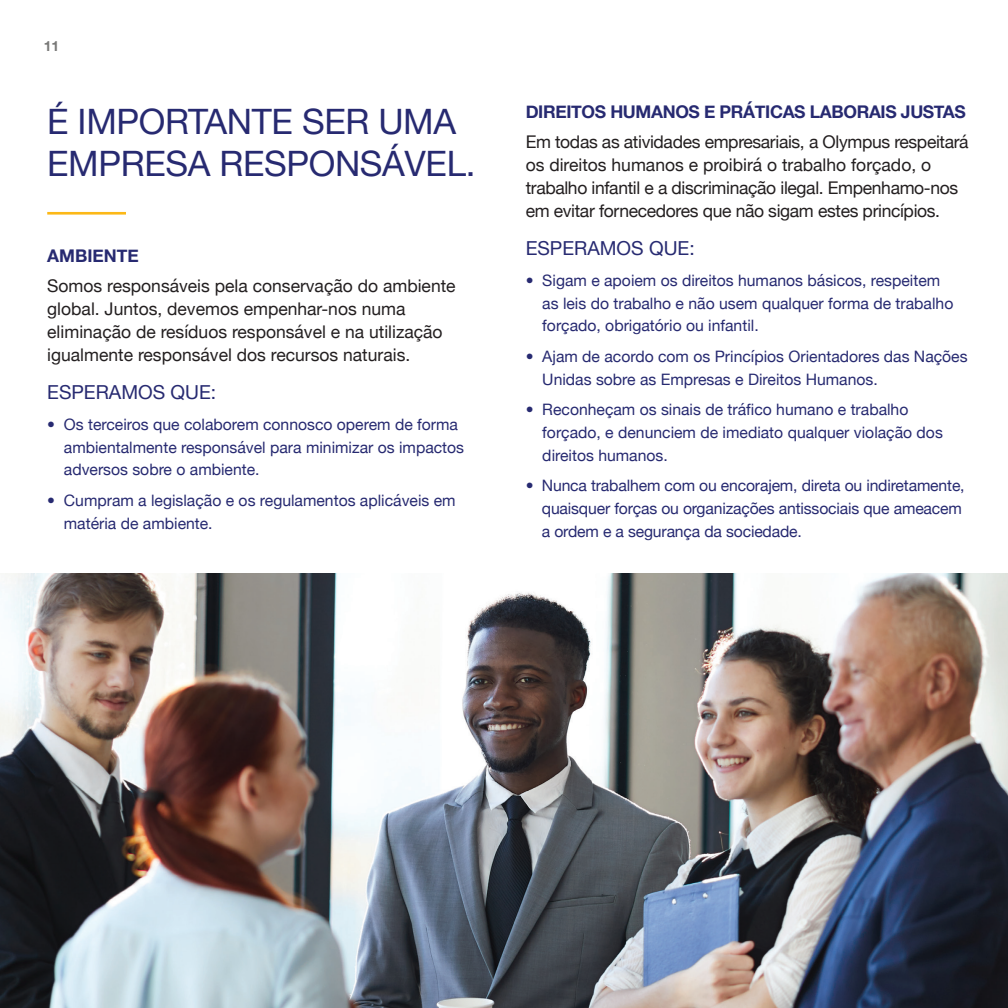
<style>
.page{position:relative;width:1008px;height:1008px;background:#fff}
.page>*{position:absolute;margin:0;border:0;box-sizing:border-box;transform-origin:0 0}
.t1{font:35px/42px "Helvetica Neue";letter-spacing:-.01em;color:#272a71}
.t2{font:19.25px "Helvetica Neue";color:#272a71}
.t3{font:17.5px/22.8px "Helvetica Neue";letter-spacing:-.02em;color:#231f20}
.t4{font:17.5px/22.8px "Helvetica Neue";color:#231f20}
.t5{font:700 17.5px "Helvetica Neue";letter-spacing:-.02em;color:#272a71}
.t6{font:700 17.5px "Helvetica Neue";color:#272a71}
.t7{font:15.75px/22.8px "Helvetica Neue";color:#272a71}
.t8{font:700 14px "Helvetica Neue";color:#787877}
.s1{font-family:"Helvetica Neue CE"}
</style>
<div class="page">
<hr style="left:47px;top:212px;width:79px;height:3px;background:#fcb817">
<img style="left:0;top:573px;width:1008px;height:435px">
<p class="t8" style="left:44px;top:35px;width:17px">11</p>
<h1 class="t1" style="left:47px;top:103px;width:430px">É IMPORTANTE SER UMA<br>EMPRESA RESPONSÁVEL.</h1>
<p class="t6" style="left:47px;top:242px;width:93px">AMBIENTE</p>
<p class="t4" style="left:47px;top:276px;width:410px">Somos responsáveis pela conservação do ambiente global. Juntos, devemos empenhar-nos numa eliminação de resíduos responsável e na utilização igualmente responsável dos recursos naturais.</p>
<p class="t2" style="left:47px;top:379px;width:170px">ESPERAMOS QUE:</p>
<p class="t7" style="left:64px;top:414px;width:402px;text-indent:-17px"><span class="s1">•</span> Os terceiros que colaborem connosco operem de forma ambientalmente responsável para minimizar os impactos adversos sobre o ambiente.</p>
<p class="t7" style="left:64px;top:490px;width:393px;text-indent:-17px"><span class="s1">•</span> Cumpram a legislação e os regulamentos aplicáveis em matéria de ambiente.</p>
<p class="t5" style="left:526px;top:98px;width:442px">DIREITOS HUMANOS E PRÁTICAS LABORAIS JUSTAS</p>
<p class="t3" style="left:526px;top:132px;width:444px">Em todas as atividades empresariais, a Olympus respeitará os direitos humanos e proibirá o trabalho forçado, o trabalho infantil e a discriminação ilegal. Empenhamo-nos em evitar fornecedores que não sigam estes princípios.</p>
<p class="t2" style="left:526px;top:235px;width:170px">ESPERAMOS QUE:</p>
<p class="t7" style="left:542px;top:270px;width:413px;text-indent:-17px"><span class="s1">•</span> Sigam e apoiem os direitos humanos básicos, respeitem as leis do trabalho e não usem qualquer forma de trabalho forçado, obrigatório ou infantil.</p>
<p class="t7" style="left:542px;top:346px;width:427px;text-indent:-17px"><span class="s1">•</span> Ajam de acordo com os Princípios Orientadores das Nações<br>Unidas sobre as Empresas e Direitos Humanos.</p>
<p class="t7" style="left:542px;top:399px;width:402px;text-indent:-17px"><span class="s1">•</span> Reconheçam os sinais de tráfico humano e trabalho forçado, e denunciem de imediato qualquer violação dos direitos humanos.</p>
<p class="t7" style="left:542px;top:475px;width:424px;text-indent:-16px"><span class="s1">•</span> Nunca trabalhem com ou encorajem, direta ou indiretamente, quaisquer forças ou organizações antissociais que ameacem a ordem e a segurança da sociedade.</p>
</div>
